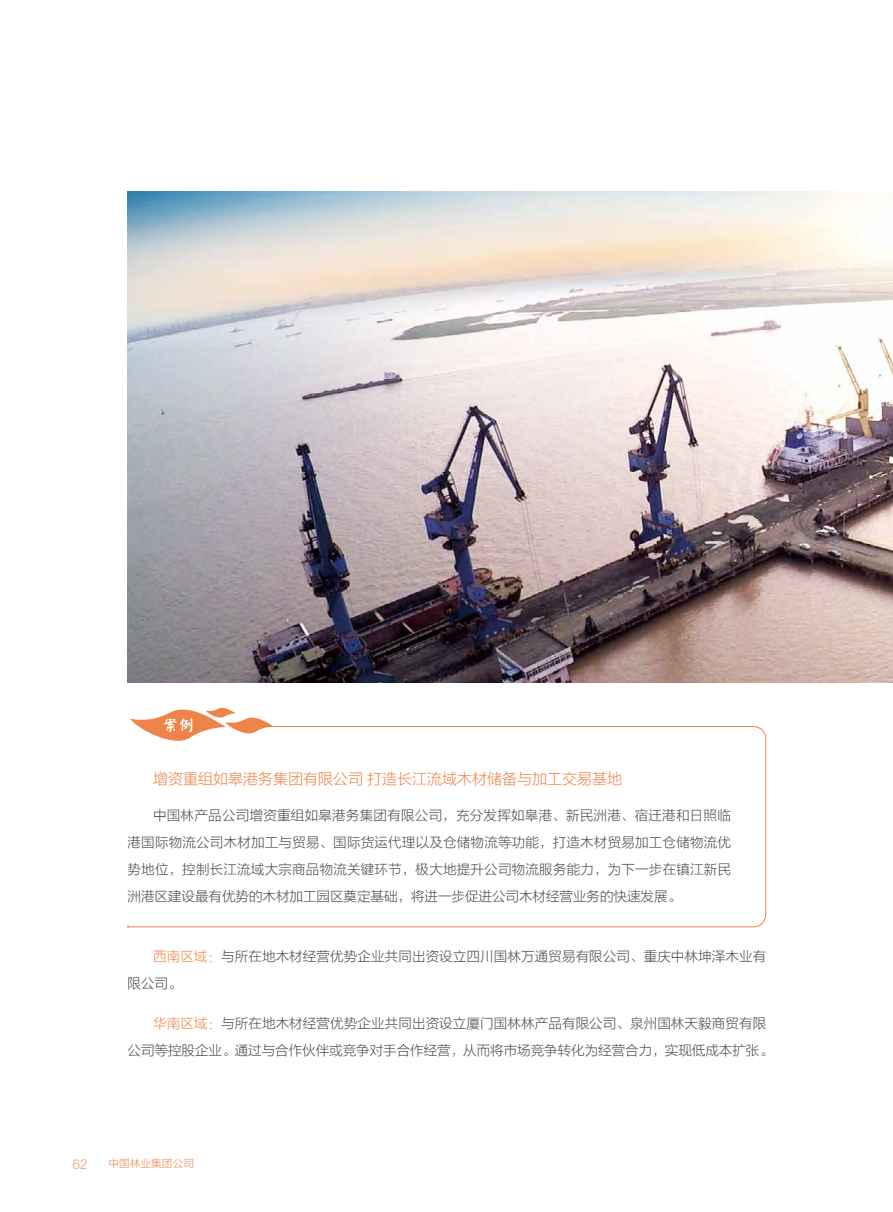
<style>
.page{position:relative;width:893px;height:1212px;background:#fff}
.page>*{position:absolute;margin:0;border:0;box-sizing:border-box;transform-origin:0 0}
.t1{font:15px "FZLTXHJW GB1 0";color:#ef844a}
.t2{font:13.5px/27px "FZLTXHJW GB1 0";letter-spacing:.01em;color:#4c4948}
.t3{font:12px "FZLTXHJW GB1 0";color:#ef844a}
.t4{font:10.5px "FZLTXHJW GB1 0";letter-spacing:.02em;color:#ef844a}
.s1{color:#ef844a}
</style>
<div class="page">
<img style="left:128px;top:191px;width:765px;height:492px">
<svg style="left:127px;top:726px;width:639px;height:201px"></svg>
<svg style="left:130px;top:707px;width:144px;height:41px"></svg>
<p class="t1" style="left:153px;top:770px;width:471px">增资重组如皋港务集团有限公司 打造长江流域木材储备与加工交易基地</p>
<p class="t2" style="left:128px;top:801px;width:605px;text-align:justify;text-indent:26px">中国林产品公司增资重组如皋港务集团有限公司，充分发挥如皋港、新民洲港、宿迁港和日照临港国际物流公司木材加工与贸易、国际货运代理以及仓储物流等功能，打造木材贸易加工仓储物流优势地位，控制长江流域大宗商品物流关键环节，极大地提升公司物流服务能力，为下一步在镇江新民洲港区建设最有优势的木材加工园区奠定基础，将进一步促进公司木材经营业务的快速发展。</p>
<p class="t2" style="left:128px;top:943px;width:640px;text-indent:26px"><span class="s1">西南区域：</span>与所在地木材经营优势企业共同出资设立四川国林万通贸易有限公司、重庆中林坤泽木业有限公司。</p>
<p class="t2" style="left:128px;top:1010px;width:647px;text-indent:26px"><span class="s1">华南区域：</span>与所在地木材经营优势企业共同出资设立厦门国林林产品有限公司、泉州国林天毅商贸有限公司等控股企业。通过与合作伙伴或竞争对手合作经营，从而将市场竞争转化为经营合力，实现低成本扩张。</p>
<p class="t3" style="left:73px;top:1158px;width:16px">62</p>
<p class="t4" style="left:108px;top:1158px;width:87px">中国林业集团公司</p>
</div>
